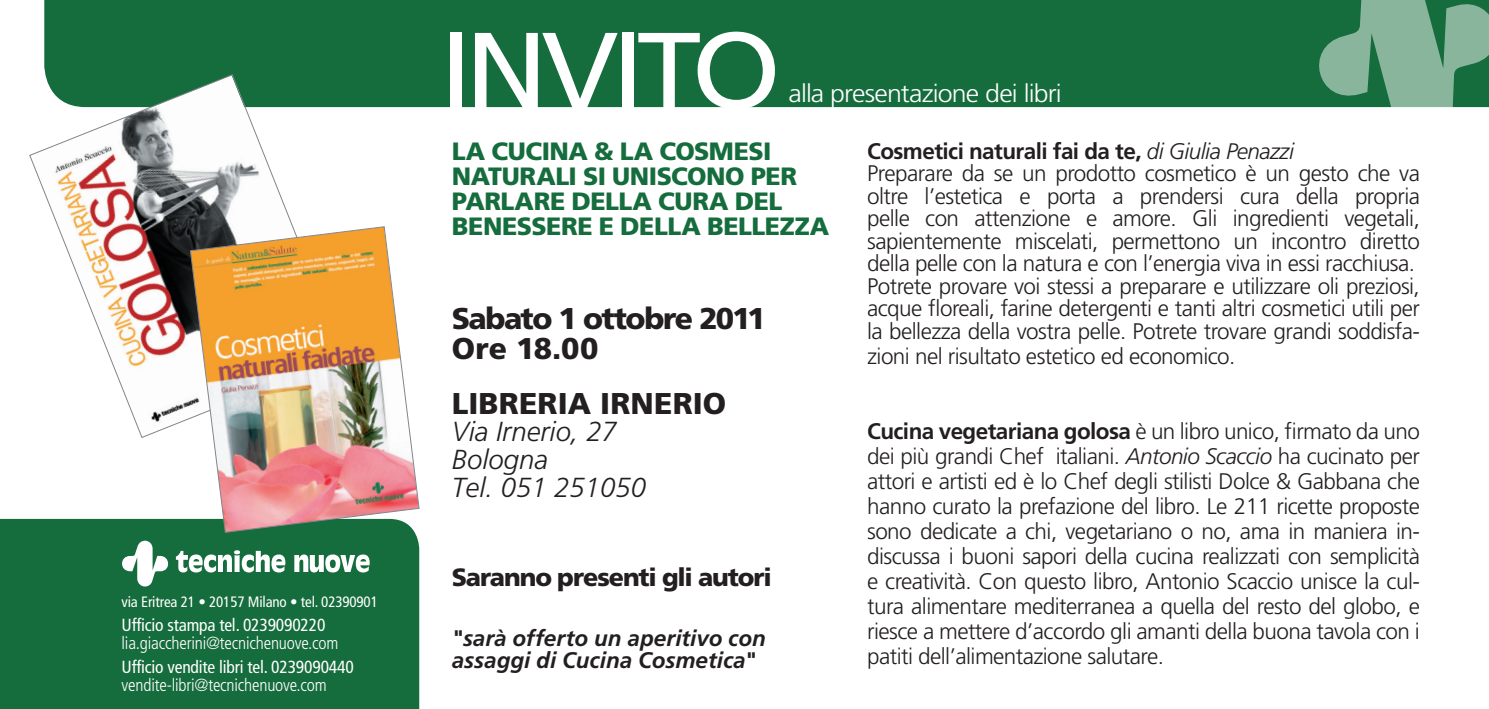
<style>
.page{position:relative;width:1489px;height:709px;background:#fff}
.page>*{position:absolute;margin:0;border:0;box-sizing:border-box;transform-origin:0 0}
.t1{font:107.5px "Frutiger LT Std";letter-spacing:-.06em;color:#fff;scale:1.07 1}
.t2{font:900 30px/30px "Frutiger LT Std";letter-spacing:-.055em;color:#231f20}
.t3{font:900 30px "Frutiger LT Std";letter-spacing:-.005em;color:#231f20}
.t4{font:italic 300 27.5px/27.5px "Frutiger LT Std";color:#231f20}
.t5{font:900 25px/25px "Frutiger LT Std";letter-spacing:-.015em;color:#156c3c}
.t6{font:300 25px "Frutiger LT Std";letter-spacing:-.03em;color:#fff;scale:1.07 1}
.t7{font:900 25px "Frutiger LT Std";letter-spacing:-.045em;color:#231f20}
.t8{font:300 22.5px/25px "Frutiger LT Std";letter-spacing:-.025em;color:#231f20}
.t9{font:italic 700 22.5px/22.5px "Frutiger LT Std";color:#231f20}
.t10{font:300 condensed 17.5px "Frutiger LT Std";letter-spacing:-.01em;color:#fff}
.t11{font:condensed 17.5px "Frutiger LT Std";letter-spacing:-.01em;color:#fff}
.t12{font:condensed 15px "Frutiger LT Std";letter-spacing:-.01em;color:#fff}
.s1{font-weight:700}
.s2{font-style:italic}
</style>
<div class="page">
<div style="left:44px;top:0;width:1259px;height:108px;background:#156c3c"></div>
<div style="left:0;top:518px;width:419px;height:190px;background:#156c3c"></div>
<svg style="left:119px;top:540px;width:166px;height:46px"></svg>
<svg style="left:294px;top:554px;width:76px;height:18px"></svg>
<svg style="left:29px;top:74px;width:316px;height:364px"></svg>
<img style="left:190px;top:226px;width:230px;height:306px">
<svg style="left:1303px;top:0;width:186px;height:108px;background:#5e9a79"></svg>
<p class="t12" style="left:122px;top:592px;width:258px">via Eritrea 21 • 20157 Milano • tel. 02390901</p>
<p class="t11" style="left:122px;top:614px;width:205px">Ufficio stampa tel. 0239090220</p>
<p class="t10" style="left:122px;top:632px;width:218px">lia.giaccherini@tecnichenuove.com</p>
<p class="t11" style="left:122px;top:656px;width:234px">Ufficio vendite libri tel. 0239090440</p>
<p class="t10" style="left:122px;top:674px;width:207px">vendite-libri@tecnichenuove.com</p>
<h1 class="t1" style="left:440px;top:7px;width:320px">INVITO</h1>
<p class="t5" style="left:452px;top:139px;width:379px">LA CUCINA &amp; LA COSMESI<br>NATURALI SI UNISCONO PER<br>PARLARE DELLA CURA DEL<br>BENESSERE E DELLA BELLEZZA</p>
<p class="t6" style="left:788px;top:79px;width:257px">alla presentazione dei libri</p>
<p class="t8" style="left:867px;top:140px;width:554px;line-height:22.5px"><span class="s1">Cosmetici naturali fai da te,</span> <span class="s2">di Giulia Penazzi<br></span>Preparare da se un prodotto cosmetico è un gesto che va oltre l’estetica e porta a prendersi cura della propria pelle con attenzione e amore. Gli ingredienti vegetali, sapientemente miscelati, permettono un incontro diretto della pelle con la natura e con l’energia viva in essi racchiusa.<br>Potrete provare voi stessi a preparare e utilizzare oli preziosi, acque floreali, farine detergenti e tanti altri cosmetici utili per la bellezza della vostra pelle. Potrete trovare grandi soddisfa-</p>
<p class="t8" style="left:867px;top:344px;width:370px">zioni nel risultato estetico ed economico.</p>
<h2 class="t2" style="left:452px;top:303px;width:315px">SABATO 1 OTTOBRE 2011<br>ORE 18.00</h2>
<h2 class="t3" style="left:452px;top:385px;width:221px">LIBRERIA IRNERIO</h2>
<p class="t4" style="left:452px;top:418px;width:196px">Via Irnerio, 27<br>Bologna<br>Tel. 051 251050</p>
<p class="t8" style="left:867px;top:419px;width:554px;text-align:justify"><span class="s1">Cucina vegetariana golosa</span> è un libro unico, firmato da uno dei più grandi Chef italiani. <span class="s2">Antonio Scaccio</span> ha cucinato per attori e artisti ed è lo Chef degli stilisti Dolce &amp; Gabbana che hanno curato la prefazione del libro. Le 211 ricette proposte sono dedicate a chi, vegetariano o no, ama in maniera in&shy;discussa i buoni sapori della cucina realizzati con semplicità e creatività. Con questo libro, Antonio Scaccio unisce la cul&shy;tura alimentare mediterranea a quella del resto del globo, e riesce a mettere d’accordo gli amanti della buona tavola con i patiti dell’alimentazione salutare.</p>
<p class="t7" style="left:452px;top:561px;width:321px">SARANNO PRESENTI GLI AUTORI</p>
<p class="t9" style="left:452px;top:626px;width:315px">"sarà offerto un aperitivo con assaggi di Cucina Cosmetica"</p>
</div>
